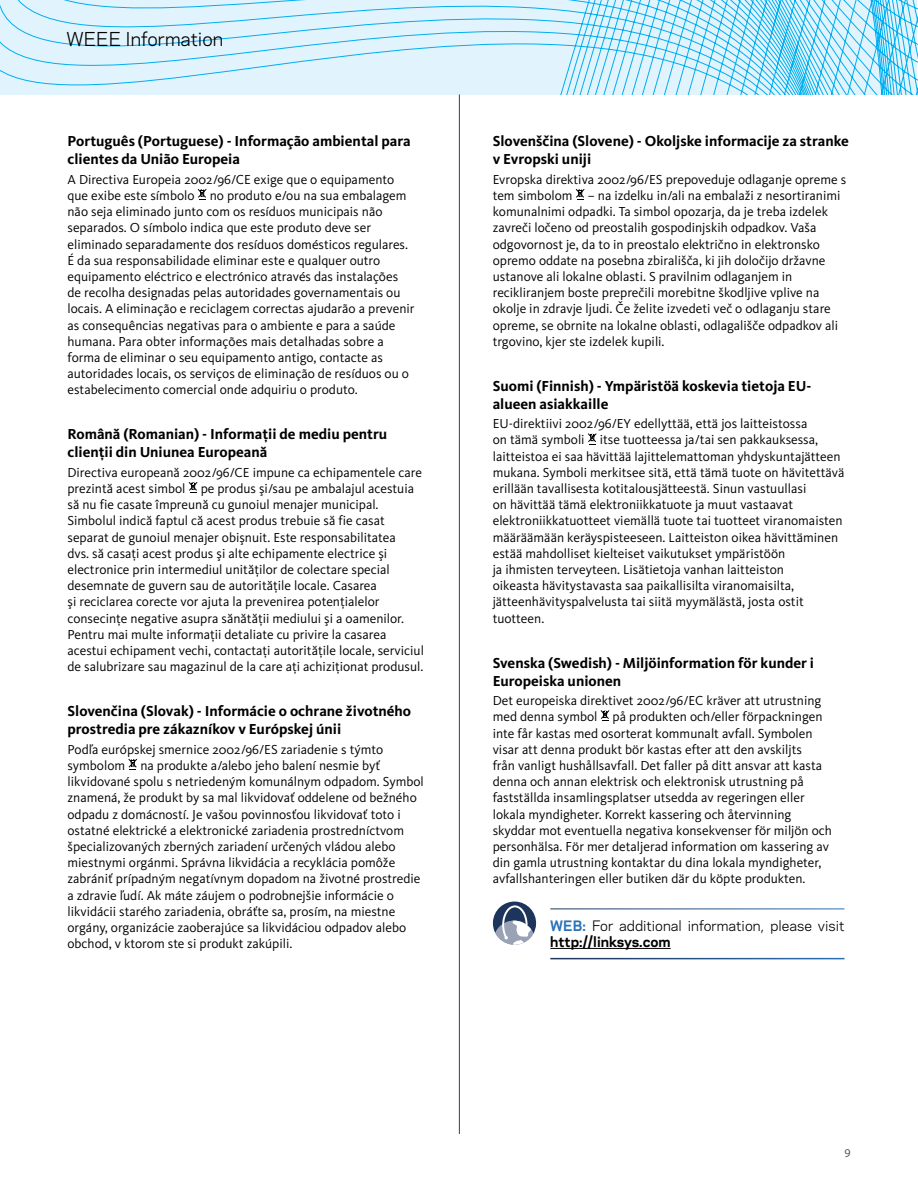
<style>
.page{position:relative;width:918px;height:1188px;background:#fff}
.page>*{position:absolute;margin:0;border:0;box-sizing:border-box;transform-origin:0 0}
.t1{font:18px "Galaxie Polaris";color:#000}
.t2{font:700 15px/18px "Kievit Pro";color:#000}
.t3{font:13.5px/16.2px "Kievit Pro";color:#000}
.t4{font:13.5px/16.2px "Galaxie Polaris";color:#000}
.t5{font:12px "Myriad Pro";color:#58595b}
.s1{font-weight:700;color:#2972b9}
.s2{font-weight:700}
</style>
<div class="page">
<svg style="left:0;top:0;width:917px;height:95px;background:#c4ebfb"></svg>
<hr style="left:459px;top:94px;width:1px;height:1040px;background:#fff">
<svg style="left:198px;top:189px;width:8px;height:11px"></svg>
<svg style="left:189px;top:482px;width:8px;height:11px"></svg>
<svg style="left:128px;top:759px;width:9px;height:11px"></svg>
<svg style="left:576px;top:189px;width:9px;height:11px"></svg>
<svg style="left:588px;top:433px;width:9px;height:12px"></svg>
<svg style="left:601px;top:710px;width:8px;height:11px"></svg>
<svg style="left:493px;top:901px;width:44px;height:44px"></svg>
<hr style="left:550px;top:948px;width:121px;height:1px;background:#000">
<h1 class="t1" style="left:66px;top:25px;width:158px">WEEE Information</h1>
<p class="t2" style="left:68px;top:132px;width:345px">Português (Portuguese) - Informação ambiental para clientes da União Europeia</p>
<p class="t3" style="left:67px;top:171px;width:349px">A Directiva Europeia 2002/96/CE exige que o equipamento que exibe este símbolo no produto e/ou na sua embalagem não seja eliminado junto com os resíduos municipais não separados. O símbolo indica que este produto deve ser eliminado separadamente dos resíduos domésticos regulares.<br>É da sua responsabilidade eliminar este e qualquer outro equipamento eléctrico e electrónico através das instalações de recolha designadas pelas autoridades governamentais ou locais. A eliminação e reciclagem correctas ajudarão a prevenir as consequências negativas para o ambiente e para a saúde humana. Para obter informações mais detalhadas sobre a forma de eliminar o seu equipamento antigo, contacte as autoridades locais, os serviços de eliminação de resíduos ou o estabelecimento comercial onde adquiriu o produto.</p>
<p class="t2" style="left:68px;top:425px;width:321px">Română (Romanian) - Informaţii de mediu pentru clienţii din Uniunea Europeană</p>
<p class="t3" style="left:67px;top:464px;width:358px">Directiva europeană 2002/96/CE impune ca echipamentele care prezintă acest simbol pe produs şi/sau pe ambalajul acestuia să nu fie casate împreună cu gunoiul menajer municipal.<br>Simbolul indică faptul că acest produs trebuie să fie casat separat de gunoiul menajer obişnuit. Este responsabilitatea<br>dvs. să casaţi acest produs şi alte echipamente electrice şi electronice prin intermediul unităţilor de colectare special desemnate de guvern sau de autorităţile locale. Casarea<br>şi reciclarea corecte vor ajuta la prevenirea potenţialelor consecinţe negative asupra sănătăţii mediului şi a oamenilor.<br>Pentru mai multe informaţii detaliate cu privire la casarea acestui echipament vechi, contactaţi autorităţile locale, serviciul de salubrizare sau magazinul de la care aţi achiziţionat produsul.</p>
<p class="t2" style="left:68px;top:702px;width:345px">Slovenčina (Slovak) - Informácie o ochrane životného prostredia pre zákazníkov v Európskej únii</p>
<p class="t3" style="left:67px;top:741px;width:358px">Podľa európskej smernice 2002/96/ES zariadenie s týmto symbolom na produkte a/alebo jeho balení nesmie byť likvidované spolu s netriedeným komunálnym odpadom. Symbol znamená, že produkt by sa mal likvidovať oddelene od bežného odpadu z domácností. Je vašou povinnosťou likvidovať toto i ostatné elektrické a elektronické zariadenia prostredníctvom špecializovaných zberných zariadení určených vládou alebo miestnymi orgánmi. Správna likvidácia a recyklácia pomôže zabrániť prípadným negatívnym dopadom na životné prostredie a zdravie ľudí. Ak máte záujem o podrobnejšie informácie o likvidácii starého zariadenia, obráťte sa, prosím, na miestne orgány, organizácie zaoberajúce sa likvidáciou odpadov alebo obchod, v ktorom ste si produkt zakúpili.</p>
<p class="t2" style="left:493px;top:132px;width:358px">Slovenščina (Slovene) - Okoljske informacije za stranke v Evropski uniji</p>
<p class="t3" style="left:493px;top:171px;width:355px">Evropska direktiva 2002/96/ES prepoveduje odlaganje opreme s tem simbolom – na izdelku in/ali na embalaži z nesortiranimi komunalnimi odpadki. Ta simbol opozarja, da je treba izdelek zavreči ločeno od preostalih gospodinjskih odpadkov. Vaša odgovornost je, da to in preostalo električno in elektronsko opremo oddate na posebna zbirališča, ki jih določijo državne ustanove ali lokalne oblasti. S pravilnim odlaganjem in recikliranjem boste preprečili morebitne škodljive vplive na okolje in zdravje ljudi. Če želite izvedeti več o odlaganju stare opreme, se obrnite na lokalne oblasti, odlagališče odpadkov ali trgovino, kjer ste izdelek kupili.</p>
<p class="t2" style="left:493px;top:377px;width:320px">Suomi (Finnish) - Ympäristöä koskevia tietoja EU&shy;alueen asiakkaille</p>
<p class="t3" style="left:493px;top:416px;width:353px">EU-direktiivi 2002/96/EY edellyttää, että jos laitteistossa<br>on tämä symboli itse tuotteessa ja/tai sen pakkauksessa, laitteistoa ei saa hävittää lajittelemattoman yhdyskuntajätteen mukana. Symboli merkitsee sitä, että tämä tuote on hävitettävä erillään tavallisesta kotitalousjätteestä. Sinun vastuullasi<br>on hävittää tämä elektroniikkatuote ja muut vastaavat elektroniikkatuotteet viemällä tuote tai tuotteet viranomaisten määräämään keräyspisteeseen. Laitteiston oikea hävittäminen estää mahdolliset kielteiset vaikutukset ympäristöön<br>ja ihmisten terveyteen. Lisätietoja vanhan laitteiston<br>oikeasta hävitystavasta saa paikallisilta viranomaisilta, jätteenhävityspalvelusta tai siitä myymälästä, josta ostit tuotteen.</p>
<p class="t2" style="left:493px;top:654px;width:323px">Svenska (Swedish) - Miljöinformation för kunder i<br>Europeiska unionen</p>
<p class="t3" style="left:493px;top:692px;width:341px">Det europeiska direktivet 2002/96/EC kräver att utrustning med denna symbol på produkten och/eller förpackningen inte får kastas med osorterat kommunalt avfall. Symbolen visar att denna produkt bör kastas efter att den avskiljts<br>från vanligt hushållsavfall. Det faller på ditt ansvar att kasta denna och annan elektrisk och elektronisk utrustning på fastställda insamlingsplatser utsedda av regeringen eller lokala myndigheter. Korrekt kassering och återvinning skyddar mot eventuella negativa konsekvenser för miljön och personhälsa. För mer detaljerad information om kassering av din gamla utrustning kontaktar du dina lokala myndigheter, avfallshanteringen eller butiken där du köpte produkten.</p>
<p class="t4" style="left:550px;top:917px;width:296px"><span class="s1">WEB:</span> For additional information, please visit <span class="s2">http://linksys.com</span></p>
<p class="t5" style="left:844px;top:1146px;width:8px">9</p>
</div>
